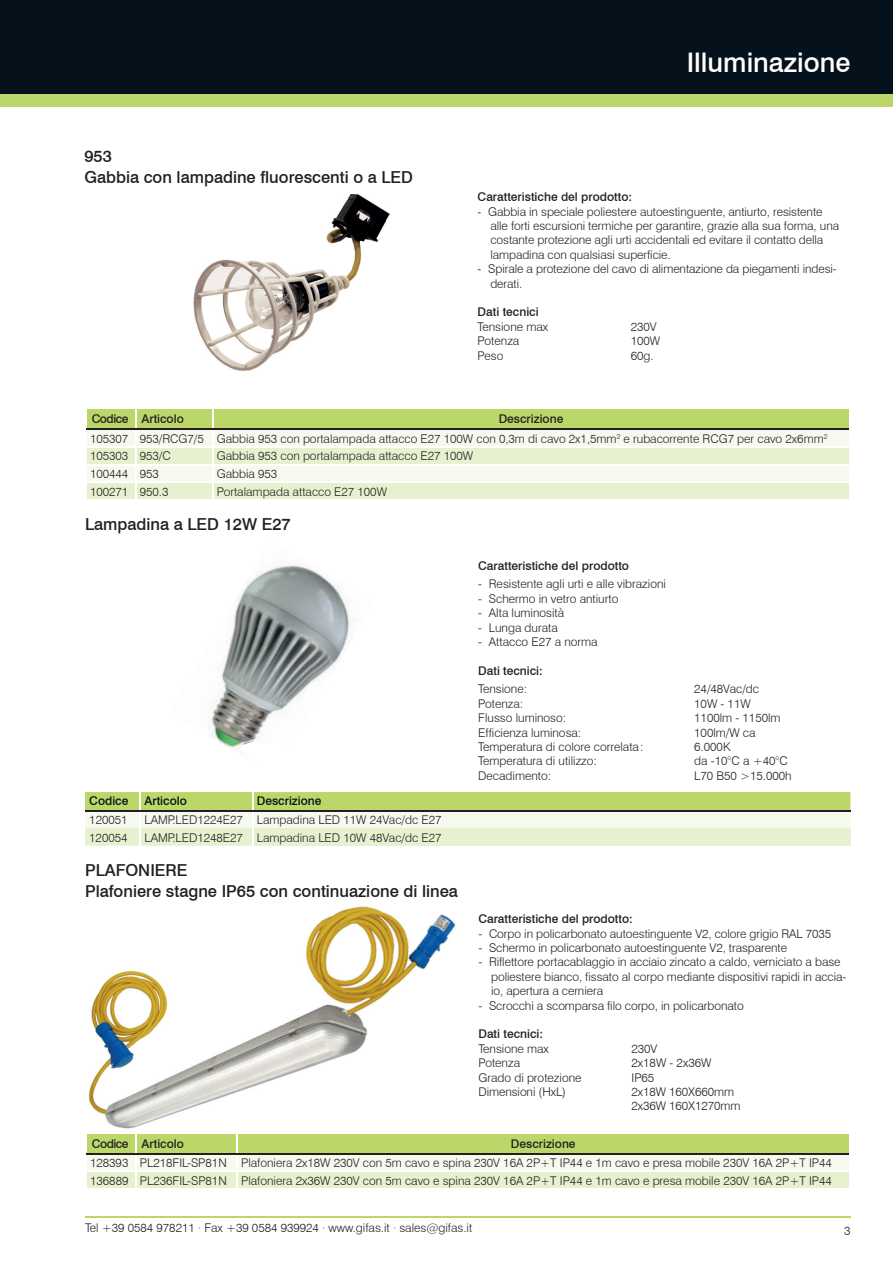
<style>
.page{position:relative;width:893px;height:1263px;background:#fff}
.page>*{position:absolute;margin:0;border:0;box-sizing:border-box;transform-origin:0 0}
.t1{font:500 27px "Swiss 721 BT";color:#fff}
.t2{font:500 16.5px/21px "Swiss 721 BT";color:#231f20}
.t3{font:300 12px/14.4px "Swiss 721 BT";color:#231f20}
.t4{font:500 12px "Swiss 721 BT";color:#231f20}
.t5{font:500 12px "Swiss 721 BT";color:#05111b}
.s1{font-weight:500}
</style>
<div class="page">
<div style="left:0;top:89px;width:893px;height:17px;background:#bbd76a"></div>
<div style="left:0;top:0;width:893px;height:94px;background:#05111b"></div>
<hr style="left:85px;top:1216px;width:765px;height:2px;background:#bbd76a">
<img style="left:193px;top:194px;width:196px;height:176px">
<img style="left:210px;top:563px;width:146px;height:189px">
<img style="left:88px;top:906px;width:368px;height:222px">
<svg style="left:86px;top:409px;width:763px;height:90px;background:#e2edc6"></svg>
<hr style="left:87px;top:429px;width:49px;height:1px;background:#231f20">
<hr style="left:136px;top:429px;width:76px;height:1px;background:#231f20">
<hr style="left:212px;top:429px;width:637px;height:1px;background:#231f20">
<svg style="left:85px;top:792px;width:765px;height:54px;background:#d9e7b3"></svg>
<hr style="left:85px;top:810px;width:55px;height:1px;background:#231f20">
<hr style="left:140px;top:810px;width:113px;height:1px;background:#231f20">
<hr style="left:253px;top:810px;width:597px;height:1px;background:#231f20">
<svg style="left:86px;top:1134px;width:763px;height:54px;background:#d8e6b2"></svg>
<hr style="left:87px;top:1153px;width:49px;height:1px;background:#231f20">
<hr style="left:136px;top:1153px;width:101px;height:1px;background:#231f20">
<hr style="left:237px;top:1153px;width:612px;height:1px;background:#231f20">
<h2 class="t2" style="left:84px;top:146px;width:330px">953<br>Gabbia con lampadine fluorescenti o a LED</h2>
<h1 class="t1" style="left:687px;top:46px;width:165px">Illuminazione</h1>
<p class="t4" style="left:478px;top:190px;width:156px">Caratteristiche del prodotto:</p>
<p class="t3" style="left:490px;top:204px;width:350px;text-indent:-13px">- Gabbia in speciale poliestere autoestinguente, antiurto, resistente alle forti escursioni termiche per garantire, grazie alla sua forma, una costante protezione agli urti accidentali ed evitare il contatto della lampadina con qualsiasi superficie.</p>
<p class="t3" style="left:490px;top:262px;width:348px;text-indent:-13px">- Spirale a protezione del cavo di alimentazione da piegamenti indesi&shy;derati.</p>
<p class="t4" style="left:478px;top:305px;width:62px">Dati tecnici</p>
<p class="t3" style="left:478px;top:319px;width:72px">Tensione max</p>
<p class="t3" style="left:631px;top:319px;width:27px">230V</p>
<p class="t3" style="left:478px;top:334px;width:43px">Potenza</p>
<p class="t3" style="left:631px;top:334px;width:31px">100W</p>
<p class="t3" style="left:478px;top:348px;width:27px">Peso</p>
<p class="t3" style="left:631px;top:348px;width:24px">60g.</p>
<p class="t4" style="left:92px;top:412px;width:94px">Codice Articolo</p>
<p class="t3" style="left:90px;top:409px;width:739px;line-height:19.4px;text-indent:409px"><span class="s1">Descrizione<br></span>105307 953/RCG7/5 Gabbia 953 con portalampada attacco E27 100W con 0,3m di cavo 2x1,5mm<sup>2</sup> e rubacorrente RCG7 per cavo 2x6mm<sup>2</sup></p>
<p class="t3" style="left:90px;top:449px;width:82px">105303 953/C</p>
<p class="t3" style="left:217px;top:449px;width:258px">Gabbia 953 con portalampada attacco E27 100W</p>
<p class="t3" style="left:90px;top:466px;width:70px">100444 953</p>
<p class="t3" style="left:217px;top:466px;width:62px">Gabbia 953</p>
<p class="t3" style="left:90px;top:484px;width:80px">100271 950.3</p>
<p class="t3" style="left:217px;top:484px;width:172px">Portalampada attacco E27 100W</p>
<h2 class="t2" style="left:85px;top:514px;width:207px">Lampadina a LED 12W E27</h2>
<p class="t5" style="left:89px;top:794px;width:41px">Codice</p>
<p class="t5" style="left:145px;top:794px;width:44px">Articolo</p>
<p class="t5" style="left:257px;top:794px;width:66px">Descrizione</p>
<p class="t3" style="left:89px;top:812px;width:40px">120051</p>
<p class="t3" style="left:145px;top:812px;width:298px">LAMP.LED1224E27 Lampadina LED 11W 24Vac/dc E27</p>
<p class="t3" style="left:89px;top:830px;width:40px">120054</p>
<p class="t3" style="left:145px;top:830px;width:298px">LAMP.LED1248E27 Lampadina LED 10W 48Vac/dc E27</p>
<h2 class="t2" style="left:85px;top:859px;width:374px">PLAFONIERE<br>Plafoniere stagne IP65 con continuazione di linea</h2>
<p class="t4" style="left:478px;top:558px;width:152px">Caratteristiche del prodotto</p>
<p class="t3" style="left:478px;top:577px;width:189px">- Resistente agli urti e alle vibrazioni</p>
<p class="t3" style="left:478px;top:591px;width:142px">- Schermo in vetro antiurto</p>
<p class="t3" style="left:478px;top:606px;width:88px">- Alta luminosità</p>
<p class="t3" style="left:478px;top:620px;width:81px">- Lunga durata</p>
<p class="t3" style="left:478px;top:634px;width:121px">- Attacco E27 a norma</p>
<p class="t4" style="left:478px;top:663px;width:66px">Dati tecnici:</p>
<p class="t3" style="left:478px;top:682px;width:50px">Tensione:</p>
<p class="t3" style="left:694px;top:682px;width:66px">24/48Vac/dc</p>
<p class="t3" style="left:478px;top:696px;width:47px">Potenza:</p>
<p class="t3" style="left:694px;top:696px;width:58px">10W - 11W</p>
<p class="t3" style="left:478px;top:711px;width:90px">Flusso luminoso:</p>
<p class="t3" style="left:694px;top:711px;width:88px">1100lm - 1150lm</p>
<p class="t3" style="left:478px;top:725px;width:105px">Efficienza luminosa:</p>
<p class="t3" style="left:694px;top:725px;width:63px">100lm/W ca</p>
<p class="t3" style="left:478px;top:739px;width:167px">Temperatura di colore correlata :</p>
<p class="t3" style="left:694px;top:739px;width:38px">6.000K</p>
<p class="t3" style="left:478px;top:754px;width:120px">Temperatura di utilizzo:</p>
<p class="t3" style="left:694px;top:754px;width:95px">da -10°C a +40°C</p>
<p class="t3" style="left:478px;top:768px;width:75px">Decadimento:</p>
<p class="t3" style="left:694px;top:768px;width:99px">L70 B50 &gt;15.000h</p>
<p class="t4" style="left:478px;top:912px;width:156px">Caratteristiche del prodotto:</p>
<p class="t3" style="left:478px;top:926px;width:354px">- Corpo in policarbonato autoestinguente V2, colore grigio RAL 7035</p>
<p class="t3" style="left:478px;top:940px;width:310px">- Schermo in policarbonato autoestinguente V2, trasparente</p>
<p class="t3" style="left:491px;top:955px;width:357px;text-indent:-13px">- Riflettore portacablaggio in acciaio zincato a caldo, verniciato a base poliestere bianco, fissato al corpo mediante dispositivi rapidi in accia&shy;io, apertura a cerniera</p>
<p class="t3" style="left:478px;top:998px;width:267px">- Scrocchi a scomparsa filo corpo, in policarbonato</p>
<p class="t4" style="left:478px;top:1027px;width:66px">Dati tecnici:</p>
<p class="t3" style="left:478px;top:1041px;width:72px">Tensione max</p>
<p class="t3" style="left:631px;top:1041px;width:27px">230V</p>
<p class="t3" style="left:478px;top:1056px;width:43px">Potenza</p>
<p class="t3" style="left:631px;top:1056px;width:81px">2x18W - 2x36W</p>
<p class="t3" style="left:478px;top:1070px;width:105px">Grado di protezione</p>
<p class="t3" style="left:631px;top:1070px;width:24px">IP65</p>
<p class="t3" style="left:478px;top:1084px;width:89px">Dimensioni (HxL)</p>
<p class="t3" style="left:631px;top:1084px;width:110px">2x18W 160X660mm<br>2x36W 160X1270mm</p>
<p class="t4" style="left:92px;top:1136px;width:94px">Codice Articolo</p>
<p class="t4" style="left:511px;top:1136px;width:66px">Descrizione</p>
<p class="t3" style="left:90px;top:1154px;width:743px;line-height:17.5px">128393 PL218FIL-SP81N Plafoniera 2x18W 230V con 5m cavo e spina 230V 16A 2P+T IP44 e 1m cavo e presa mobile 230V 16A 2P+T IP44<br>136889 PL236FIL-SP81N Plafoniera 2x36W 230V con 5m cavo e spina 230V 16A 2P+T IP44 e 1m cavo e presa mobile 230V 16A 2P+T IP44</p>
<p class="t3" style="left:85px;top:1220px;width:389px">Tel +39 0584 978211 · Fax +39 0584 939924 · www.gifas.it · sales@gifas.it</p>
<p class="t3" style="left:844px;top:1224px;width:8px">3</p>
</div>
